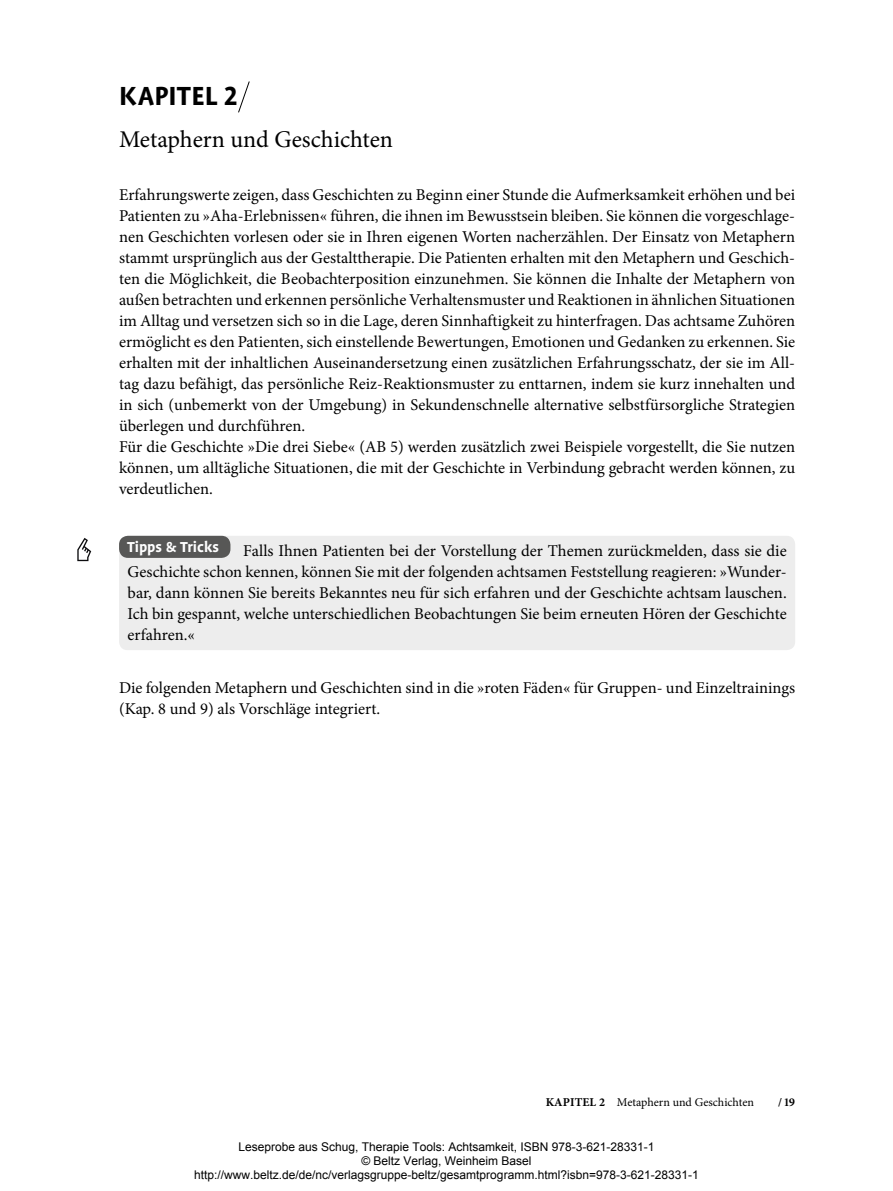
<style>
.page{position:relative;width:893px;height:1191px;background:#fff}
.page>*{position:absolute;margin:0;border:0;box-sizing:border-box;transform-origin:0 0}
.t1{font:700 30px "Profile OT";letter-spacing:.005em;color:#000}
.t2{font:24px "Minion Pro";color:#000}
.t3{font:16.5px/21px "Minion Pro";color:#000}
.t4{font:700 16.5px "Profile OT";color:#fff}
.t5{font:12px/14.4px "Arial";color:#000;text-align:center}
.t6{font:12px "Minion Pro";color:#000}
.t7{font:700 12px "Minion Pro";letter-spacing:.005em;color:#000}
.s1{font-weight:700}
</style>
<div class="page">
<div style="left:119px;top:536px;width:676px;height:114px;background:#ededed;border-radius:9px"></div>
<svg style="left:77px;top:538px;width:14px;height:23px"></svg>
<div style="left:119px;top:536px;width:111px;height:22px;background:#575756;border-radius:9px"></div>
<svg style="left:238px;top:81px;width:12px;height:32px"></svg>
<h1 class="t1" style="left:119px;top:80px;width:120px">KAPITEL 2</h1>
<h2 class="t2" style="left:119px;top:123px;width:276px">Metaphern und Geschichten</h2>
<p class="t3" style="left:119px;top:184px;width:678px">Erfahrungswerte zeigen, dass Geschichten zu Beginn einer Stunde die Aufmerksamkeit erhöhen und bei Patienten zu »Aha-Erlebnissen« führen, die ihnen im Bewusstsein bleiben. Sie können die vorgeschlage&shy;nen Geschichten vorlesen oder sie in Ihren eigenen Worten nacherzählen. Der Einsatz von Metaphern stammt ursprünglich aus der Gestalttherapie. Die Patienten erhalten mit den Metaphern und Geschich&shy;ten die Möglichkeit, die Beobachterposition einzunehmen. Sie können die Inhalte der Metaphern von außen betrachten und erkennen persönliche Verhaltensmuster und Reaktionen in ähnlichen Situationen im Alltag und versetzen sich so in die Lage, deren Sinnhaftigkeit zu hinterfragen. Das achtsame Zuhören ermöglicht es den Patienten, sich einstellende Bewertungen, Emotionen und Gedanken zu erkennen. Sie erhalten mit der inhaltlichen Auseinandersetzung einen zusätzlichen Erfahrungsschatz, der sie im All&shy;tag dazu befähigt, das persönliche Reiz-Reaktionsmuster zu enttarnen, indem sie kurz innehalten und in sich (unbemerkt von der Umgebung) in Sekundenschnelle alternative selbstfürsorgliche Strategien überlegen und durchführen.<br>Für die Geschichte »Die drei Siebe« (AB 5) werden zusätzlich zwei Beispiele vorgestellt, die Sie nutzen können, um alltägliche Situationen, die mit der Geschichte in Verbindung gebracht werden können, zu verdeutlichen.</p>
<p class="t4" style="left:127px;top:538px;width:94px">Tipps &amp; Tricks</p>
<p class="t3" style="left:128px;top:540px;width:661px;text-align:justify;text-indent:116px">Falls Ihnen Patienten bei der Vorstellung der Themen zurückmelden, dass sie die Geschichte schon kennen, können Sie mit der folgenden achtsamen Feststellung reagieren: »Wunder&shy;bar, dann können Sie bereits Bekanntes neu für sich erfahren und der Geschichte achtsam lauschen.<br>Ich bin gespannt, welche unterschiedlichen Beobachtungen Sie beim erneuten Hören der Geschichte erfahren.«</p>
<p class="t3" style="left:119px;top:677px;width:678px">Die folgenden Metaphern und Geschichten sind in die »roten Fäden« für Gruppen- und Einzeltrainings (Kap. 8 und 9) als Vorschläge integriert.</p>
<p class="t7" style="left:546px;top:1093px;width:32px">KAPitel</p>
<p class="t6" style="left:599px;top:1094px;width:157px"><span class="s1">2</span> Metaphern und Geschichten</p>
<p class="t7" style="left:778px;top:1093px;width:19px">/ 19</p>
<p class="t5" style="left:194px;top:1139px;width:506px">Leseprobe aus Schug, Therapie Tools: Achtsamkeit, ISBN 978-3-621-28331-1<br>© Beltz Verlag, Weinheim Basel http://www.beltz.de/de/nc/verlagsgruppe-beltz/gesamtprogramm.html?isbn=978-3-621-28331-1</p>
</div>
